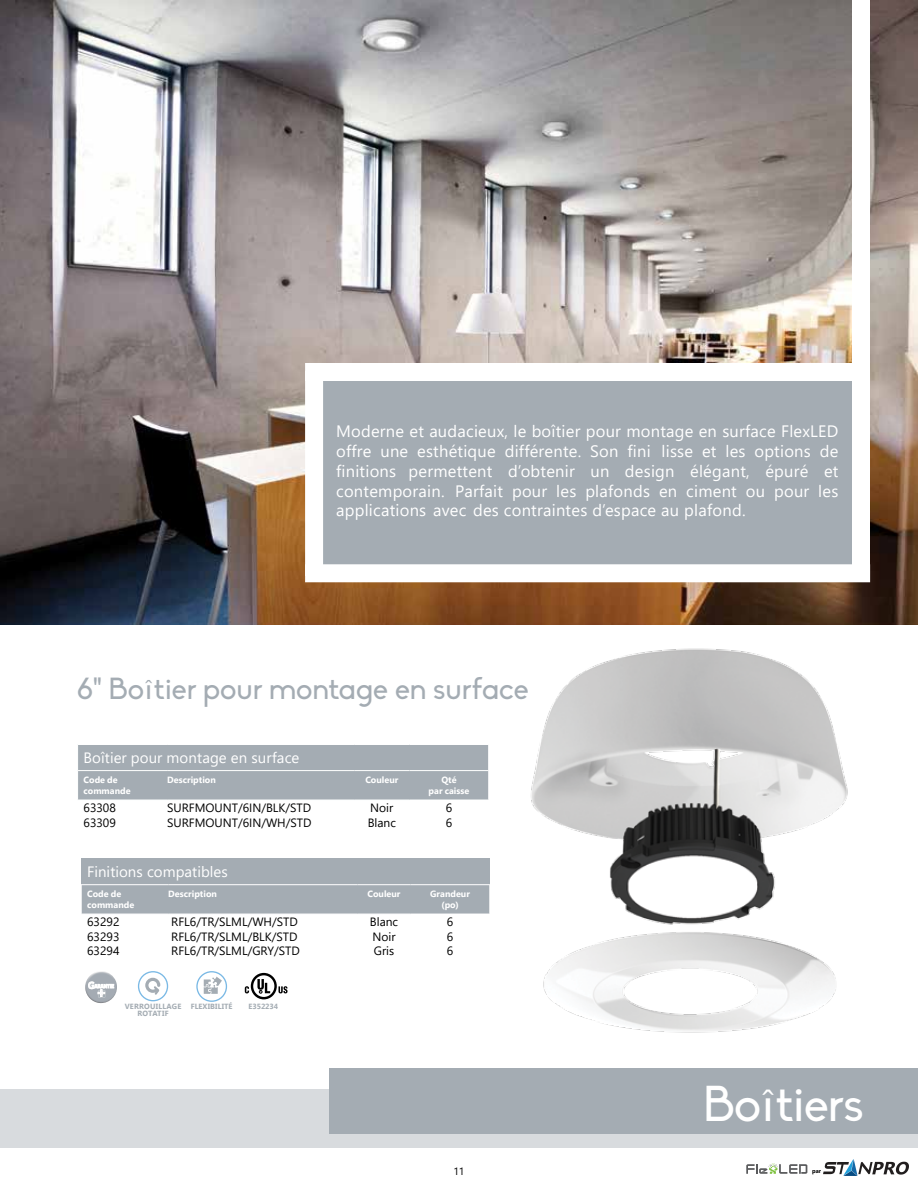
<style>
.page{position:relative;width:918px;height:1188px;background:#fff}
.page>*{position:absolute;margin:0;border:0;box-sizing:border-box;transform-origin:0 0}
.t1{font:49.5px "Biko";letter-spacing:-.015em;color:#fff}
.t2{font:30px "Biko";color:#a4acb3}
.t3{font:16.5px/19.8px "Segoe UI";letter-spacing:.015em;color:#fff;text-align:justify}
.t4{font:700 15.9px "Trebuchet MS";color:#fcfafc}
.t5{font:15px "Segoe UI";letter-spacing:.005em;color:#fff}
.t6{font:12px "Segoe UI";color:#000}
.t7{font:10.5px "Segoe UI";color:#000}
.t8{font:700 9px/10.8px "Segoe UI";color:#fff}
.t9{font:700 7.5px "Segoe UI";letter-spacing:.015em;color:#a4acb3}
.t10{font:700 5.85px "Segoe UI";color:#000}
.s1{font-family:"Arial Narrow"}
</style>
<div class="page">
<svg style="left:746px;top:1163px;width:61px;height:11px"></svg>
<img style="left:0;top:0;width:918px;height:625px">
<div style="left:0;top:1090px;width:918px;height:58px;background:#d8dbde"></div>
<div style="left:329px;top:1069px;width:589px;height:65px;background:#a4acb3"></div>
<div style="left:78px;top:744px;width:411px;height:56px;background:#a4acb3"></div>
<img style="left:531px;top:648px;width:317px;height:385px">
<div style="left:313px;top:374px;width:548px;height:196px;background:#a4acb3"></div>
<div style="left:852px;top:0;width:18px;height:573px;background:#fff"></div>
<div style="left:305px;top:371px;width:18px;height:205px;background:#fff"></div>
<div style="left:305px;top:363px;width:564px;height:18px;background:#fff"></div>
<div style="left:305px;top:564px;width:565px;height:18px;background:#fff"></div>
<div style="left:81px;top:859px;width:409px;height:26px;background:#a4acb3"></div>
<div style="left:411px;top:885px;width:79px;height:29px;background:#a4acb3"></div>
<hr style="left:81px;top:884px;width:87px;height:1px;background:#fff">
<svg style="left:81px;top:885px;width:330px;height:29px;background:#a6aeb5"></svg>
<hr style="left:168px;top:884px;width:189px;height:1px;background:#fff">
<hr style="left:357px;top:884px;width:54px;height:1px;background:#fff">
<hr style="left:411px;top:884px;width:79px;height:1px;background:#fff">
<img style="left:99px;top:971px;width:18px;height:13px">
<img style="left:85px;top:984px;width:32px;height:19px">
<svg style="left:88px;top:982px;width:26px;height:15px"></svg>
<svg style="left:245px;top:973px;width:43px;height:26px"></svg>
<svg style="left:204px;top:977px;width:18px;height:17px"></svg>
<div style="left:196px;top:971px;width:31px;height:31px;border:1px solid #7ab9e5;border-radius:50%"></div>
<svg style="left:145px;top:978px;width:15px;height:17px"></svg>
<div style="left:138px;top:971px;width:30px;height:30px;border:1px solid #7ab9e5;border-radius:50%"></div>
<img style="left:824px;top:1159px;width:85px;height:17px">
<p class="t3" style="left:336px;top:420px;width:504px">Moderne et audacieux, le boîtier pour montage en surface FlexLED offre une esthétique différente. Son fini lisse et les options de finitions permettent d’obtenir un design élégant, épuré et contemporain. Parfait pour les plafonds en ciment ou pour les applications avec des contraintes d’espace au plafond.</p>
<h2 class="t2" style="left:77px;top:672px;width:453px">6<span class="s1">"</span> Boîtier pour montage en surface</h2>
<p class="t5" style="left:84px;top:744px;width:217px">Boîtier pour montage en surface</p>
<p class="t8" style="left:84px;top:774px;width:49px">Code de commande</p>
<p class="t8" style="left:167px;top:774px;width:50px">Description</p>
<p class="t8" style="left:365px;top:774px;width:34px">Couleur</p>
<p class="t8" style="left:429px;top:774px;width:42px;text-align:center">Qté<br>par caisse</p>
<p class="t6" style="left:84px;top:796px;width:34px">63308</p>
<p class="t6" style="left:167px;top:796px;width:146px">SURFMOUNT/6IN/BLK/STD</p>
<p class="t6" style="left:370px;top:796px;width:25px">Noir</p>
<p class="t6" style="left:446px;top:796px;width:8px">6</p>
<p class="t6" style="left:84px;top:811px;width:34px">63309</p>
<p class="t6" style="left:167px;top:811px;width:146px">SURFMOUNT/6IN/WH/STD</p>
<p class="t6" style="left:368px;top:811px;width:30px">Blanc</p>
<p class="t6" style="left:446px;top:811px;width:8px">6</p>
<p class="t5" style="left:87px;top:858px;width:142px">Finitions compatibles</p>
<p class="t8" style="left:87px;top:888px;width:49px">Code de commande</p>
<p class="t8" style="left:168px;top:888px;width:50px">Description</p>
<p class="t8" style="left:368px;top:888px;width:34px">Couleur</p>
<p class="t8" style="left:430px;top:888px;width:41px;text-align:center">Grandeur (po)</p>
<p class="t6" style="left:87px;top:910px;width:34px">63292</p>
<p class="t6" style="left:171px;top:910px;width:128px">RFL6/TR/SLML/WH/STD</p>
<p class="t6" style="left:370px;top:910px;width:30px">Blanc</p>
<p class="t6" style="left:447px;top:910px;width:8px">6</p>
<p class="t6" style="left:87px;top:925px;width:34px">63293</p>
<p class="t6" style="left:171px;top:925px;width:128px">RFL6/TR/SLML/BLK/STD</p>
<p class="t6" style="left:372px;top:925px;width:25px">Noir</p>
<p class="t6" style="left:447px;top:925px;width:8px">6</p>
<p class="t6" style="left:87px;top:940px;width:34px">63294</p>
<p class="t6" style="left:171px;top:940px;width:130px">RFL6/TR/SLML/GRY/STD</p>
<p class="t6" style="left:374px;top:940px;width:22px">Gris</p>
<p class="t6" style="left:447px;top:940px;width:8px">6</p>
<p class="t4" style="left:97px;top:982px;width:11px">+</p>
<p class="t9" style="left:125px;top:1001px;width:58px">VERROUILLAGE</p>
<p class="t9" style="left:191px;top:1001px;width:43px">FLEXIBILITÉ</p>
<p class="t9" style="left:248px;top:1001px;width:31px">E352234</p>
<p class="t9" style="left:137px;top:1008px;width:33px">ROTATIF</p>
<h1 class="t1" style="left:704px;top:1076px;width:162px">Boîtiers</h1>
<p class="t7" style="left:453px;top:1161px;width:13px">11</p>
<p class="t10" style="left:812px;top:1167px;width:10px">par</p>
</div>
